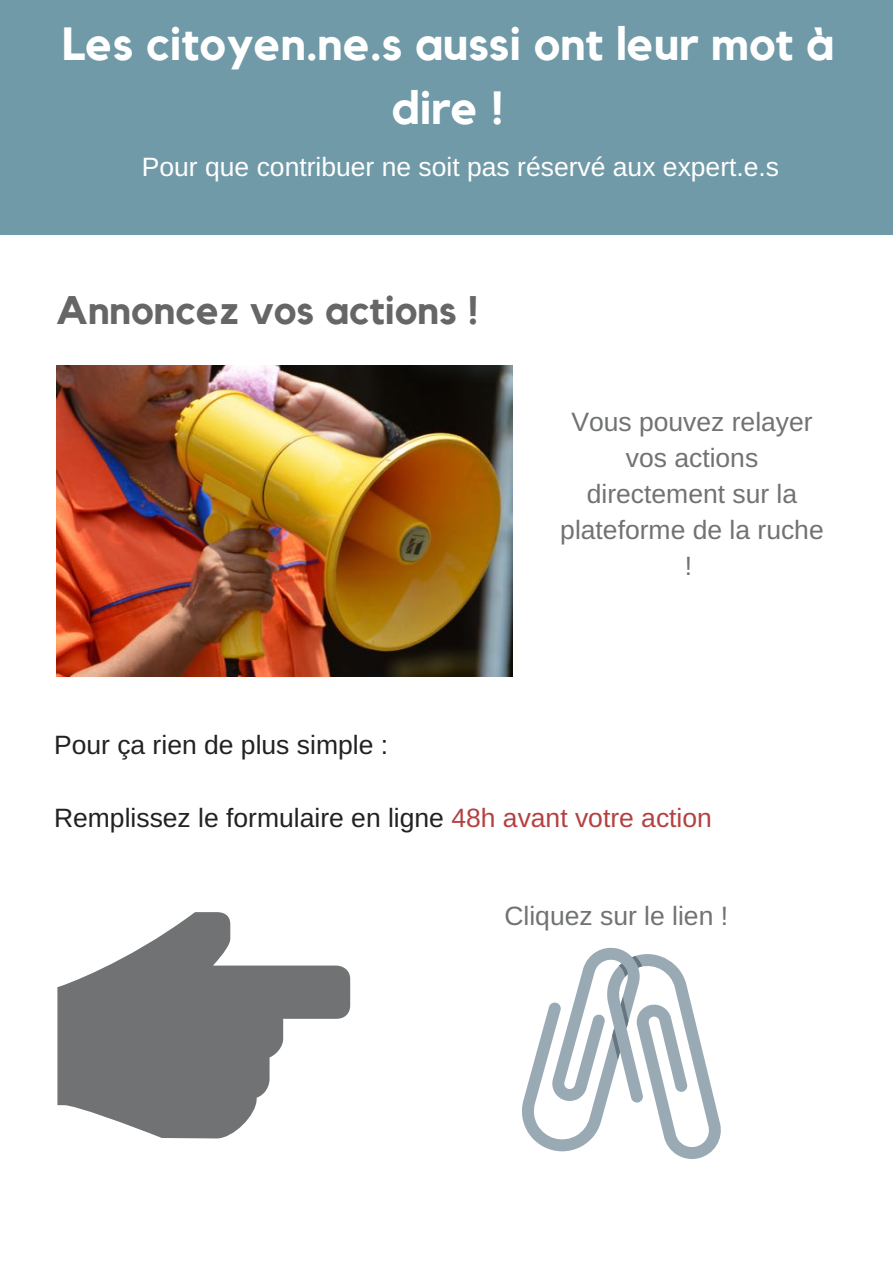
<style>
.page{position:relative;width:893px;height:1263px;background:#fff}
.page>*{position:absolute;margin:0;border:0;box-sizing:border-box;transform-origin:0 0}
.t1{font:700 46.35px/64.2px "Kollektif";color:#fff;text-align:center}
.t2{font:700 39.75px "Kollektif";color:#666}
.t3{font:26.55px/36px "Arimo";color:#717273;text-align:center}
.t4{font:26.55px "Arimo";color:#222}
.t5{font:26.55px "Arimo";color:#fff}
.s1{color:#b44141}
</style>
<div class="page">
<svg style="left:886px;top:0;width:7px;height:36px"></svg>
<div style="left:884px;top:36px;width:9px;height:157px;background:#709aa8"></div>
<div style="left:8px;top:36px;width:878px;height:157px;background:#709aa8"></div>
<div style="left:8px;top:0;width:878px;height:38px;background:#709aa8"></div>
<svg style="left:0;top:0;width:8px;height:36px"></svg>
<div style="left:0;top:36px;width:10px;height:157px;background:#709aa8"></div>
<div style="left:8px;top:191px;width:878px;height:44px;background:#709aa8"></div>
<svg style="left:0;top:193px;width:8px;height:42px"></svg>
<svg style="left:886px;top:193px;width:7px;height:42px"></svg>
<img style="left:56px;top:366px;width:456px;height:311px">
<svg style="left:57px;top:912px;width:293px;height:226px;fill:#717273"></svg>
<svg style="left:522px;top:947px;width:199px;height:212px"></svg>
<h1 class="t1" style="left:62px;top:13px;width:774px">Les citoyen.ne.s aussi ont leur mot à dire !</h1>
<p class="t5" style="left:142px;top:152px;width:639px">Pour que contribuer ne soit pas réservé aux expert.e.s</p>
<h2 class="t2" style="left:56px;top:292px;width:424px">Annoncez vos actions !</h2>
<p class="t4" style="left:54px;top:730px;width:336px">Pour ça rien de plus simple :</p>
<p class="t3" style="left:560px;top:404px;width:265px">Vous pouvez relayer vos actions directement sur la plateforme de la ruche !</p>
<p class="t4" style="left:54px;top:802px;width:659px">Remplissez le formulaire en ligne <span class="s1">48h avant votre action</span></p>
<p class="t3" style="left:504px;top:897px;width:225px">Cliquez sur le lien !</p>
</div>
